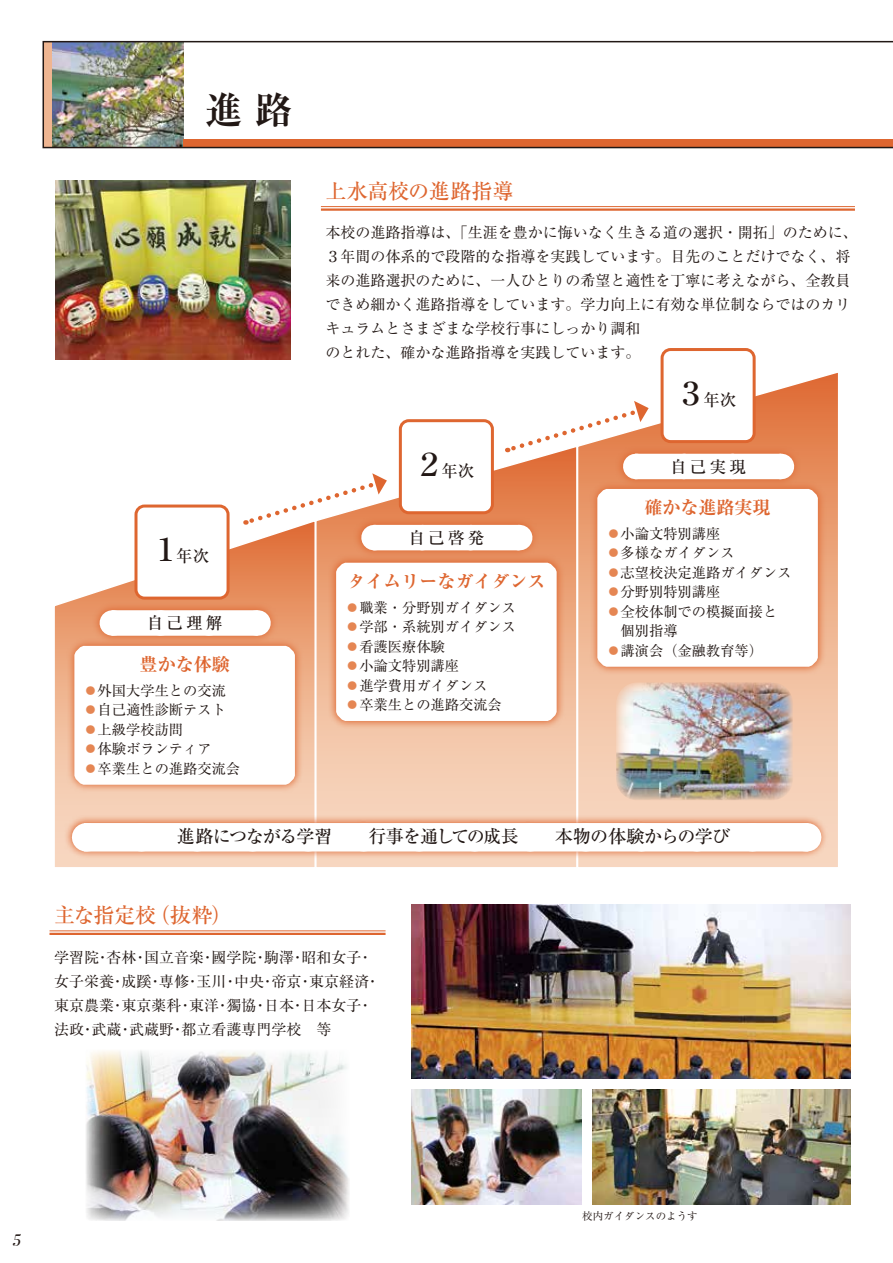
<style>
.page{position:relative;width:893px;height:1263px;background:#fff}
.page>*{position:absolute;margin:0;border:0;box-sizing:border-box;transform-origin:0 0}
.t1{font:700 expanded 37.5px "Ryumin Pr 6 N";color:#221815}
.t2{font:500 21px "Ryumin Pr 6 N";letter-spacing:-.01em;color:#de6630}
.t3{font:500 18px "Ryumin Pr 6 N";letter-spacing:-.045em;color:#221815}
.t4{font:700 expanded 18px "Ryumin Pr 6 N";color:#de6630}
.t5{font:500 16.5px "Ryumin Pr 6 N";letter-spacing:.2em;color:#221815}
.t6{font:italic 16.5px "Bodoni Svty Two ITCTT";color:#221815}
.t7{font:15px/24px "Ryumin Pr 6 N";color:#221815}
.t8{font:14.25px/19.5px "Ryumin Pr 6 N";color:#221815}
.t9{font:10.5px "Ryumin Pr 6 N";color:#221815}
.s1{font-size:31.5px}
.s2{color:#e58653}
</style>
<div class="page">
<hr style="left:321px;top:206px;width:534px;height:1px;background:#de6630">
<hr style="left:321px;top:208px;width:534px;height:3px;background:#de6630">
<img style="left:55px;top:181px;width:236px;height:178px">
<img style="left:592px;top:1089px;width:258px;height:116px">
<img style="left:412px;top:1089px;width:169px;height:116px">
<img style="left:412px;top:905px;width:438px;height:174px">
<svg style="left:54px;top:602px;width:260px;height:265px;background:#f5ceb4"></svg>
<div style="left:314px;top:789px;width:262px;height:78px;background:#f6d2ba"></div>
<svg style="left:576px;top:370px;width:262px;height:497px"></svg>
<div style="left:662px;top:349px;width:92px;height:93px;background:#fff;border-radius:9px"></div>
<div style="left:661px;top:348px;width:95px;height:95px;border:3px solid #de6630;border-radius:9px"></div>
<svg style="left:64px;top:815px;width:764px;height:44px;background:#f1c1a5"></svg>
<div style="left:84px;top:823px;width:724px;height:28px;background:#fff"></div>
<div style="left:66px;top:638px;width:237px;height:155px;background:#f3c7ab"></div>
<svg style="left:66px;top:401px;width:756px;height:388px"></svg>
<hr style="left:50px;top:930px;width:336px;height:1px;background:#de6630">
<hr style="left:50px;top:933px;width:336px;height:2px;background:#de6630">
<img style="left:86px;top:1050px;width:263px;height:171px">
<img style="left:616px;top:682px;width:177px;height:118px">
<svg style="left:43px;top:41px;width:850px;height:107px"></svg>
<h1 class="t1" style="left:205px;top:81px;width:89px">進 路</h1>
<p class="t5" style="left:150px;top:543px;width:61px"><span class="s1">１</span>年次</p>
<p class="t5" style="left:147px;top:610px;width:77px">自己理解</p>
<p class="t4" style="left:140px;top:650px;width:91px">豊かな体験</p>
<p class="t8" style="left:83px;top:680px;width:158px"><span class="s2">⃝</span>外国大学生との交流<span class="s2">⃝</span>自己適性診断テスト<span class="s2">⃝</span>上級学校訪問<br><span class="s2">⃝</span>体験ボランティア<br><span class="s2">⃝</span>卒業生との進路交流会</p>
<h2 class="t2" style="left:325px;top:175px;width:190px">上水高校の進路指導</h2>
<p class="t7" style="left:325px;top:220px;width:534px">本校の進路指導は、「生涯を豊かに悔いなく生きる道の選択・開拓」のために、３年間の体系的で段階的な指導を実践しています。目先のことだけでなく、将来の進路選択のために、一人ひとりの希望と適性を丁寧に考えながら、全教員できめ細かく進路指導をしています。学力向上に有効な単位制ならではのカリキュラムとさまざまな学校行事にしっかり調和<br>のとれた、確かな進路指導を実践しています。</p>
<p class="t5" style="left:413px;top:458px;width:62px"><span class="s1">２</span>年次</p>
<p class="t5" style="left:408px;top:525px;width:77px">自己啓発</p>
<p class="t4" style="left:347px;top:567px;width:199px">タイムリーなガイダンス</p>
<p class="t8" style="left:345px;top:597px;width:172px"><span class="s2">⃝</span>職業・分野別ガイダンス<span class="s2">⃝</span>学部・系統別ガイダンス<span class="s2">⃝</span>看護医療体験<br><span class="s2">⃝</span>小論文特別講座<br><span class="s2">⃝</span>進学費用ガイダンス<br><span class="s2">⃝</span>卒業生との進路交流会</p>
<p class="t5" style="left:675px;top:386px;width:62px"><span class="s1">３</span>年次</p>
<p class="t5" style="left:670px;top:454px;width:77px">自己実現</p>
<p class="t4" style="left:645px;top:493px;width:127px">確かな進路実現</p>
<p class="t8" style="left:606px;top:523px;width:187px"><span class="s2">⃝</span>小論文特別講座<br><span class="s2">⃝</span>多様なガイダンス<br><span class="s2">⃝</span>志望校決定進路ガイダンス<span class="s2">⃝</span>分野別特別講座<br><span class="s2">⃝</span>全校体制での模擬面接と　個別指導<br><span class="s2">⃝</span>講演会（金融教育等）</p>
<p class="t3" style="left:177px;top:822px;width:555px">進路につながる学習　　行事を通しての成長　　本物の体験からの学び</p>
<h2 class="t2" style="left:54px;top:899px;width:180px">主な指定校（抜粋）</h2>
<p class="t7" style="left:54px;top:944px;width:328px">学習院・杏林・国立音楽・國学院・駒澤・昭和女子・女子栄養・成蹊・専修・玉川・中央・帝京・東京経済・東京農業・東京薬科・東洋・獨協・日本・日本女子・法政・武蔵・武蔵野・都立看護専門学校　等</p>
<p class="t6" style="left:12px;top:1227px;width:14px">5</p>
<p class="t9" style="left:582px;top:1207px;width:117px">校内ガイダンスのようす</p>
</div>
